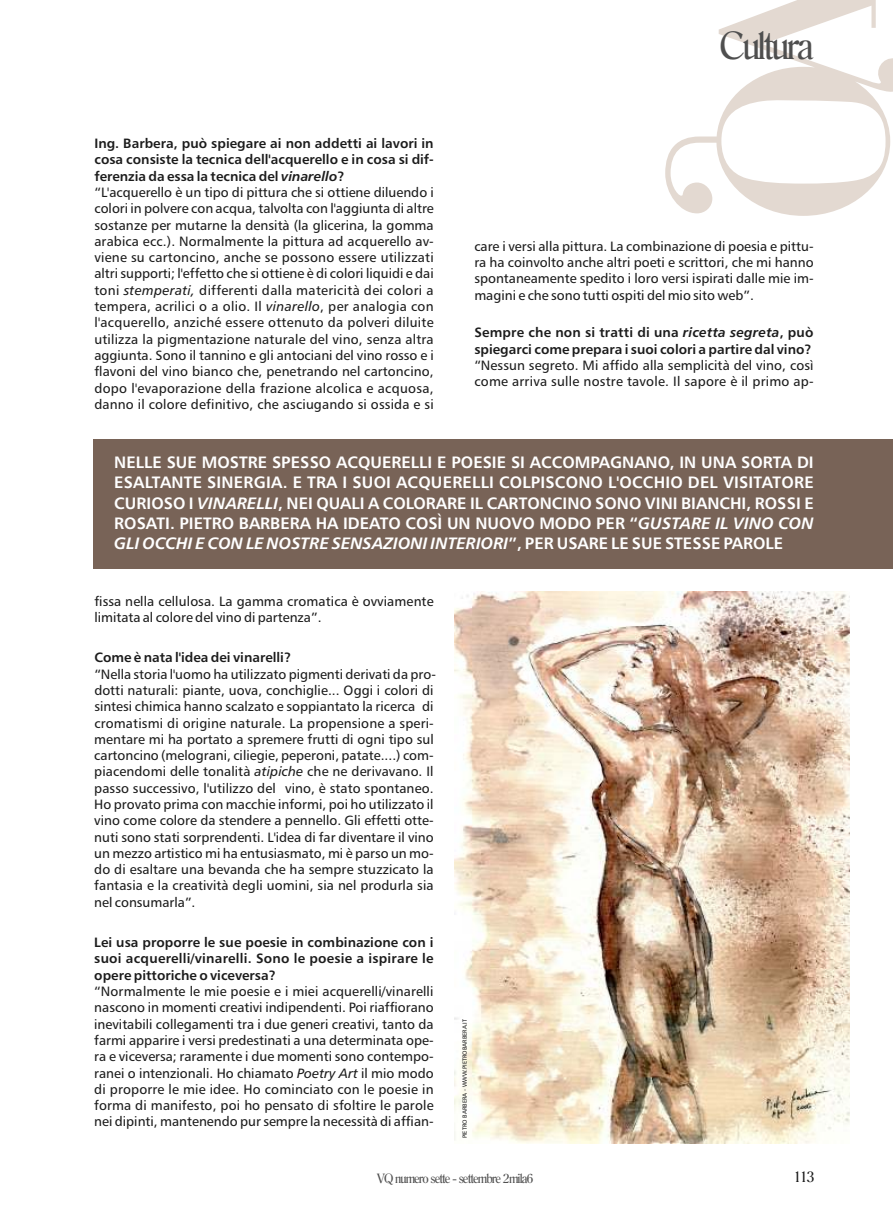
<style>
.page{position:relative;width:893px;height:1212px;background:#fff}
.page>*{position:absolute;margin:0;border:0;box-sizing:border-box;transform-origin:0 0}
.t1{font:37.95px "Romana BT";letter-spacing:-.07em;color:#4f4f4f}
.t2{font:16.5px/20.1px "Humanist 777 BT Roman B,Bold";color:#fff;text-align:justify}
.t3{font:15px "Romana BT";color:#1c1c1c}
.t4{font:13.5px/16.4px "Humanist 777 BT Roman B";color:#1c1c1c;text-align:justify}
.t5{font:13.5px/16.4px "Humanist 777 BT Roman B,Bold";color:#1c1c1c;text-align:justify}
.t6{font:13.05px "Romana BT";letter-spacing:-.075em;color:#4f4f4f}
.t7{font:6px "Humanist 777 BT Roman B";color:#1c1c1c}
.s1{font-style:italic}
.s2{font-family:"Humanist 777 BT Roman B,Italic"}
</style>
<div class="page">
<img style="left:455px;top:591px;width:395px;height:552px">
<div style="left:93px;top:439px;width:800px;height:129px;background:#786357"></div>
<svg style="left:665px;top:0;width:228px;height:216px"></svg>
<p class="t5" style="left:94px;top:136px;width:341px">Ing. Barbera, può spiegare ai non addetti ai lavori in cosa consiste la tecnica dell'acquerello e in cosa si dif&shy;ferenzia da essa la tecnica del <span class="s1">vinarello</span>?</p>
<p class="t4" style="left:94px;top:185px;width:341px">“L'acquerello è un tipo di pittura che si ottiene diluendo i colori in polvere con acqua, talvolta con l'aggiunta di altre sostanze per mutarne la densità (la glicerina, la gomma arabica ecc.). Normalmente la pittura ad acquerello av&shy;viene su cartoncino, anche se possono essere utilizzati altri supporti; l'effetto che si ottiene è di colori liquidi e dai toni <span class="s2">stemperati,</span> differenti dalla matericità dei colori a tempera, acrilici o a olio. Il <span class="s2">vinarello</span>, per analogia con l'acquerello, anziché essere ottenuto da polveri diluite utilizza la pigmentazione naturale del vino, senza altra aggiunta. Sono il tannino e gli antociani del vino rosso e i flavoni del vino bianco che, penetrando nel cartoncino, dopo l'evaporazione della frazione alcolica e acquosa, danno il colore definitivo, che asciugando si ossida e si</p>
<h1 class="t1" style="left:720px;top:30px;width:96px">Cultura</h1>
<p class="t4" style="left:474px;top:239px;width:341px">care i versi alla pittura. La combinazione di poesia e pittu&shy;ra ha coinvolto anche altri poeti e scrittori, che mi hanno spontaneamente spedito i loro versi ispirati dalle mie im&shy;magini e che sono tutti ospiti del mio sito web”.</p>
<p class="t5" style="left:474px;top:326px;width:341px">Sempre che non si tratti di una <span class="s1">ricetta segreta</span>, può spiegarci come prepara i suoi colori a partire dal vino?</p>
<p class="t4" style="left:474px;top:358px;width:341px">“Nessun segreto. Mi affido alla semplicità del vino, così come arriva sulle nostre tavole. Il sapore è il primo ap-</p>
<p class="t2" style="left:114px;top:454px;width:701px">NELLE SUE MOSTRE SPESSO ACQUERELLI E POESIE SI ACCOMPAGNANO, IN UNA SORTA DI ESALTANTE SINERGIA. E TRA I SUOI ACQUERELLI COLPISCONO L'OCCHIO DEL VISITATORE CURIOSO I <span class="s1">VINARELLI</span>, NEI QUALI A COLORARE IL CARTONCINO SONO VINI BIANCHI, ROSSI E ROSATI. PIETRO BARBERA HA IDEATO COSÌ UN NUOVO MODO PER “<span class="s1">GUSTARE IL VINO CON GLI OCCHI E CON LE NOSTRE SENSAZIONI INTERIORI</span>”, PER USARE LE SUE STESSE PAROLE</p>
<p class="t4" style="left:94px;top:594px;width:341px">fissa nella cellulosa. La gamma cromatica è ovviamente limitata al colore del vino di partenza”.</p>
<p class="t5" style="left:94px;top:651px;width:198px">Come è nata l'idea dei vinarelli?</p>
<p class="t4" style="left:94px;top:667px;width:343px;text-align:left">“Nella storia l'uomo ha utilizzato pigmenti derivati da pro&shy;dotti naturali: piante, uova, conchiglie... Oggi i colori di sintesi chimica hanno scalzato e soppiantato la ricerca di cromatismi di origine naturale. La propensione a speri&shy;mentare mi ha portato a spremere frutti di ogni tipo sul cartoncino (melograni, ciliegie, peperoni, patate....) com&shy;piacendomi delle tonalità <span class="s2">atipiche</span> che ne derivavano. Il passo successivo, l'utilizzo del vino, è stato spontaneo.<br>Ho provato prima con macchie informi, poi ho utilizzato il vino come colore da stendere a pennello. Gli effetti otte&shy;nuti sono stati sorprendenti. L'idea di far diventare il vino un mezzo artistico mi ha entusiasmato, mi è parso un mo&shy;do di esaltare una bevanda che ha sempre stuzzicato la fantasia e la creatività degli uomini, sia nel produrla sia nel consumarla”.</p>
<p class="t5" style="left:94px;top:935px;width:341px">Lei usa proporre le sue poesie in combinazione con i suoi acquerelli/vinarelli. Sono le poesie a ispirare le opere pittoriche o viceversa?</p>
<p class="t4" style="left:94px;top:984px;width:341px">“Normalmente le mie poesie e i miei acquerelli/vinarelli nascono in momenti creativi indipendenti. Poi riaffiorano inevitabili collegamenti tra i due generi creativi, tanto da farmi apparire i versi predestinati a una determinata ope&shy;ra e viceversa; raramente i due momenti sono contempo&shy;ranei o intenzionali. Ho chiamato <span class="s2">Poetry Art</span> il mio modo di proporre le mie idee. Ho cominciato con le poesie in forma di manifesto, poi ho pensato di sfoltire le parole nei dipinti, mantenendo pur sempre la necessità di affian-</p>
<p class="t7" style="left:462px;top:1138px;width:121px;rotate:-90deg">PIETRO BARBERA - WWW.PIETROBARBERA.IT</p>
<p class="t6" style="left:377px;top:1173px;width:158px">VQ numero sette - settembre 2mila6</p>
<p class="t3" style="left:793px;top:1171px;width:23px">113</p>
</div>
